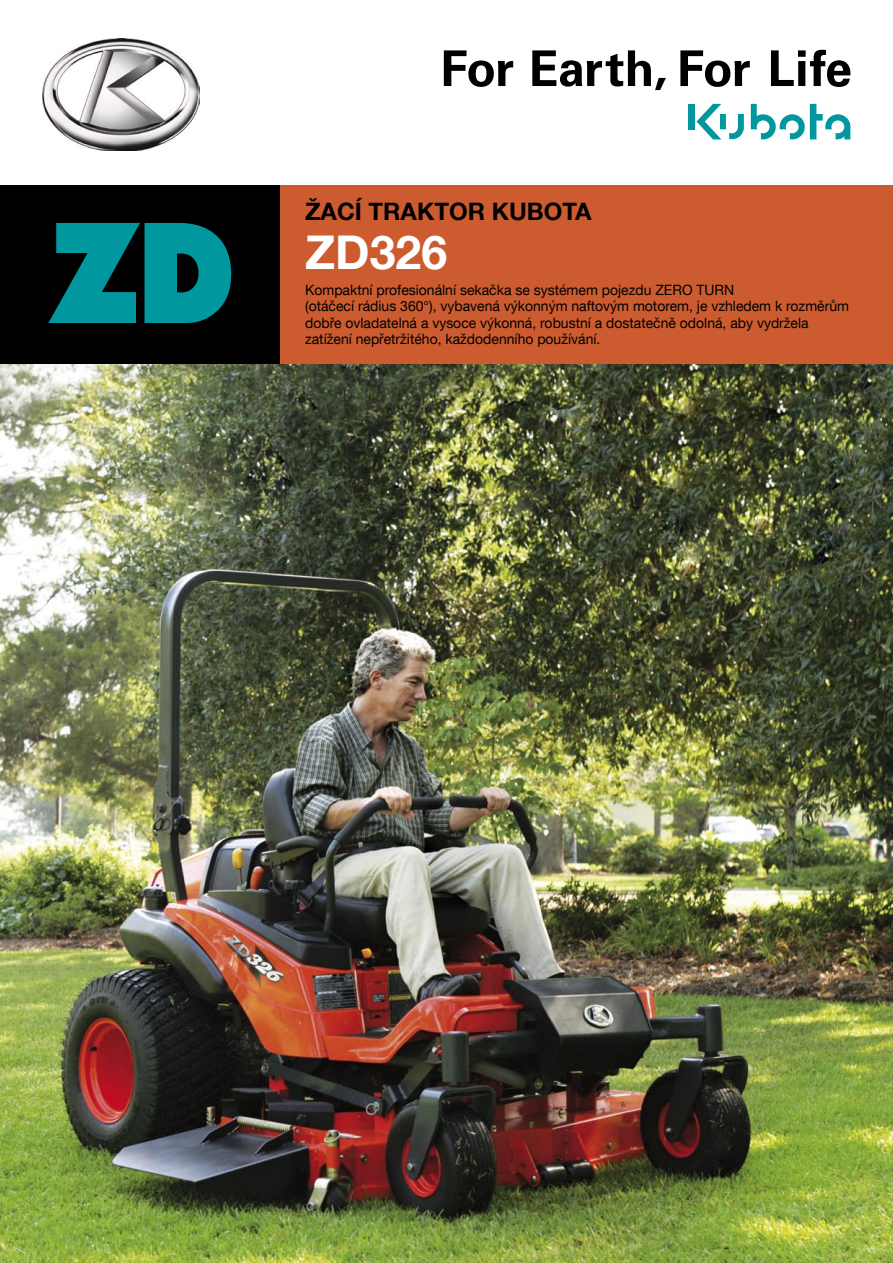
<style>
.page{position:relative;width:893px;height:1263px;background:#fff}
.page>*{position:absolute;margin:0;border:0;box-sizing:border-box;transform-origin:0 0}
.t1{font:700 150px "Futura PEE Extr";color:#00979f;scale:.9 1}
.t2{font:700 46.5px "Helvetica Neue LT Com";color:#fff}
.t3{font:700 24px "Helvetica Neue LT Com";color:#000}
.t4{font:14.25px/16.2px "Helvetica Neue LT Com";color:#000}
</style>
<div class="page">
<img style="left:0;top:364px;width:893px;height:899px">
<div style="left:0;top:185px;width:281px;height:179px;background:#000"></div>
<div style="left:688px;top:104px;width:7px;height:25px;background:#00979f"></div>
<svg style="left:696px;top:104px;width:48px;height:35px"></svg>
<svg style="left:751px;top:104px;width:99px;height:35px"></svg>
<svg style="left:680px;top:50px;width:70px;height:37px"></svg>
<svg style="left:444px;top:50px;width:69px;height:37px"></svg>
<svg style="left:532px;top:50px;width:134px;height:40px"></svg>
<svg style="left:771px;top:50px;width:79px;height:37px"></svg>
<div style="left:281px;top:185px;width:612px;height:179px;background:#cc5c30"></div>
<img style="left:43px;top:38px;width:156px;height:113px">
<h1 class="t1" style="left:48px;top:199px;width:206px">ZD</h1>
<h3 class="t3" style="left:305px;top:196px;width:288px">ŽACÍ TRAKTOR KUBOTA</h3>
<h2 class="t2" style="left:305px;top:223px;width:144px">ZD326</h2>
<p class="t4" style="left:305px;top:282px;width:545px">Kompaktní profesionální sekačka se systémem pojezdu ZERO TURN<br>(otáčecí rádius 360°), vybavená výkonným naftovým motorem, je vzhledem k rozměrům dobře ovladatelná a vysoce výkonná, robustní a dostatečně odolná, aby vydržela zatížení nepřetržitého, každodenního používání.</p>
</div>
